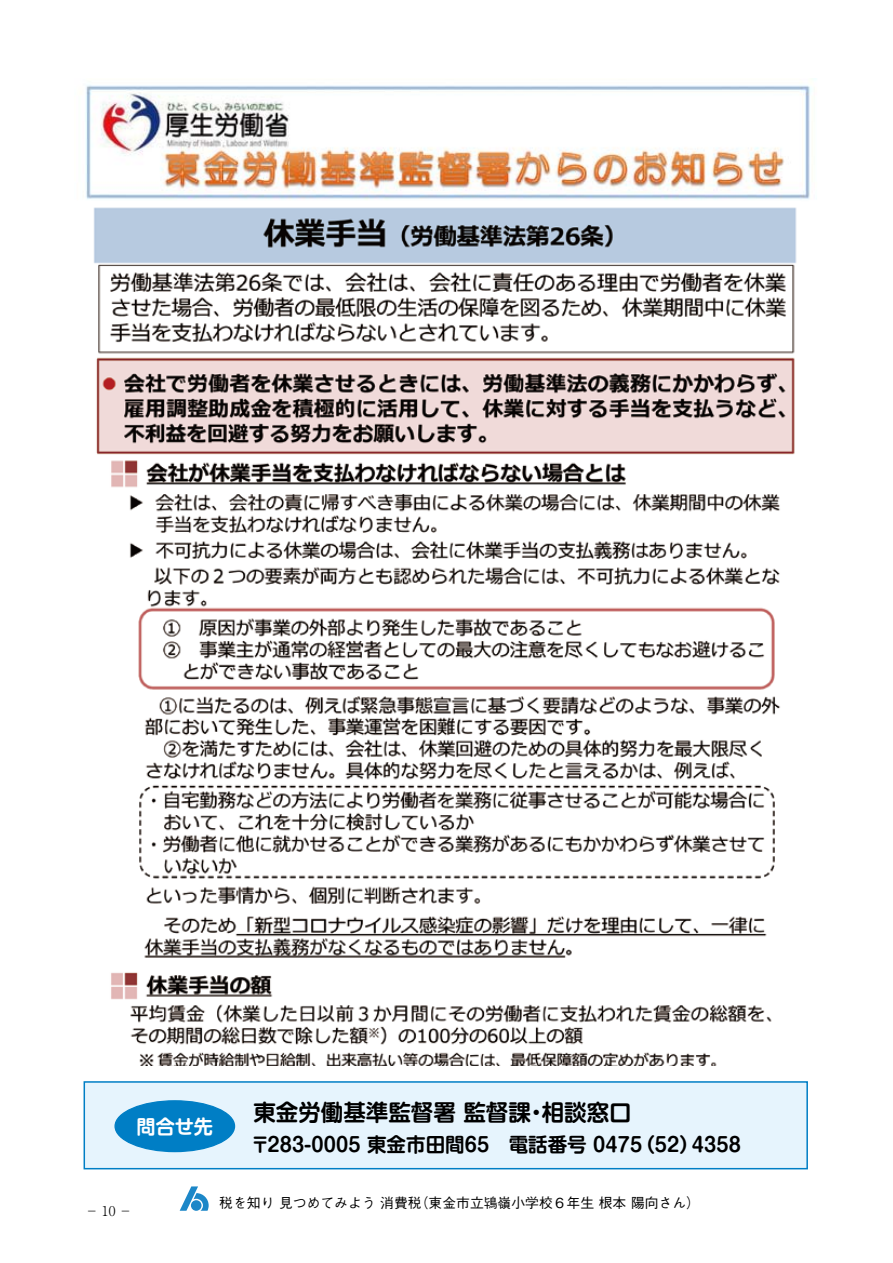
<style>
.page{position:relative;width:893px;height:1263px;background:#fff}
.page>*{position:absolute;margin:0;border:0;box-sizing:border-box;transform-origin:0 0}
.t1{font:700 22.65px "Shin M Go Pro De";color:#000}
.t2{font:700 19.65px "Shin M Go Pro De";letter-spacing:-.37em;color:#000}
.t3{font:700 19.35px "Shin M Go Pro De";color:#fff}
.t4{font:500 13.8px "Gothic BBB Pr 5";color:#000}
.t5{font:300 13.5px "Ryumin Pro";color:#000}
</style>
<div class="page">
<svg style="left:180px;top:1186px;width:29px;height:25px"></svg>
<div style="left:84px;top:1081px;width:724px;height:88px;background:#e6f4fd;border:2px solid #007ec5"></div>
<div style="left:115px;top:1101px;width:120px;height:50px;background:#007ec5;border-radius:50%"></div>
<div style="left:114px;top:1100px;width:121px;height:52px;border:1px solid #007ec5;border-radius:50%"></div>
<img style="left:85px;top:78px;width:731px;height:122px">
<img style="left:93px;top:207px;width:704px;height:859px">
<h3 class="t3" style="left:137px;top:1110px;width:78px">問合せ先</h3>
<h1 class="t1" style="left:253px;top:1094px;width:380px">東金労働基準監督署 監督課・相談窓口</h1>
<h2 class="t2" style="left:251px;top:1128px;width:495px">〒２８３-０００５ 東金市田間６５　電話番号 ０４７５（５２）４３５８</h2>
<p class="t5" style="left:85px;top:1200px;width:49px">−10−</p>
<p class="t4" style="left:219px;top:1191px;width:482px">税を知り 見つめてみよう 消費税（東金市立鴇嶺小学校６年生 根本 陽向さん）</p>
</div>
